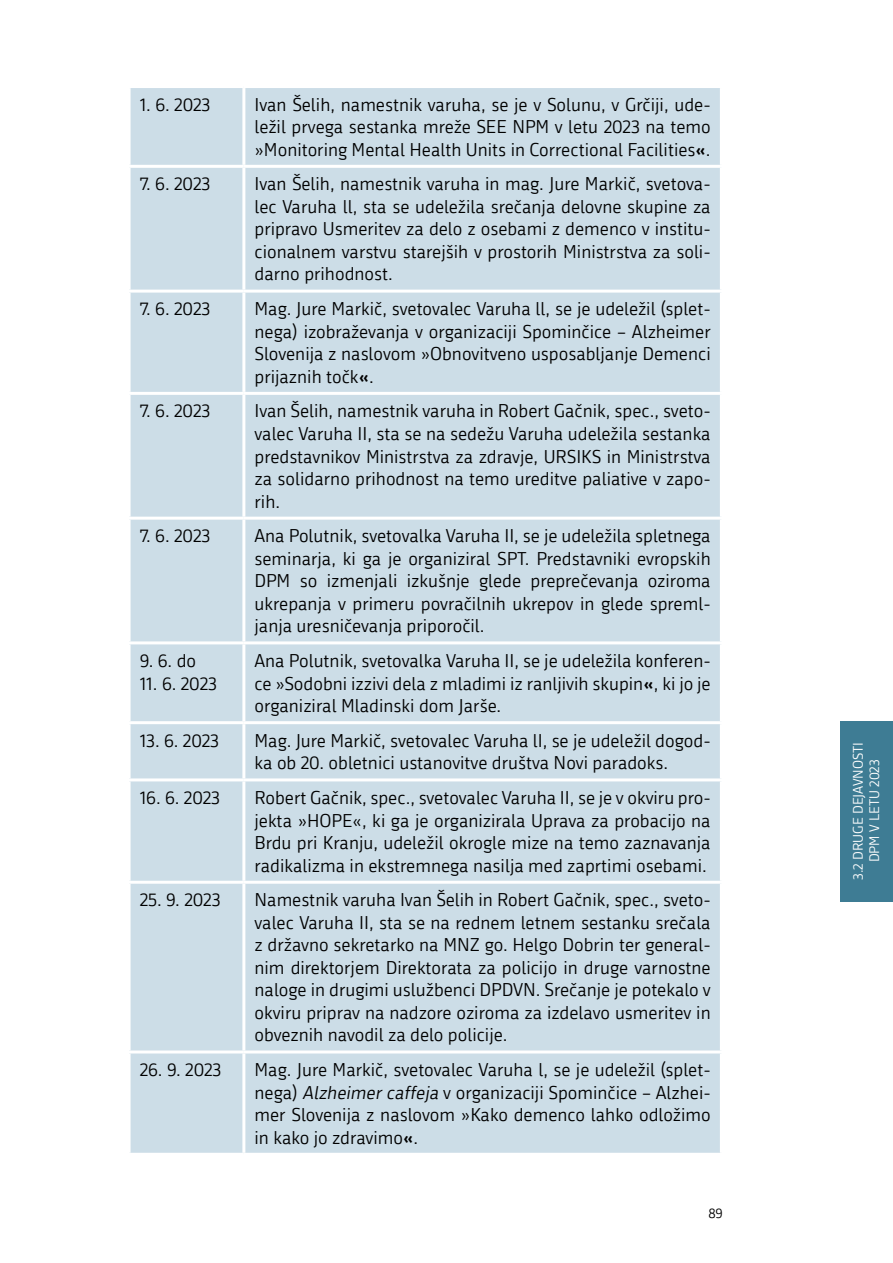
<style>
.page{position:relative;width:893px;height:1263px;background:#fff}
.page>*{position:absolute;margin:0;border:0;box-sizing:border-box;transform-origin:0 0}
.t1{font:18px/22.5px "Republika";color:#000;text-align:justify}
.t2{font:13.5px/16.5px "Republika";color:#fff;text-align:center}
.t3{font:13.5px "Republika";color:#000}
.s1{font-weight:700}
.s2{font-style:italic}
</style>
<div class="page">
<div style="left:131px;top:88px;width:111px;height:1065px;background:#ccdde7"></div>
<div style="left:245px;top:88px;width:475px;height:1065px;background:#ccdde7"></div>
<hr style="left:128px;top:165px;width:116px;height:3px;background:#fff">
<hr style="left:128px;top:290px;width:116px;height:3px;background:#fff">
<hr style="left:128px;top:392px;width:116px;height:3px;background:#fff">
<hr style="left:128px;top:517px;width:116px;height:3px;background:#fff">
<hr style="left:128px;top:641px;width:116px;height:3px;background:#fff">
<hr style="left:128px;top:721px;width:116px;height:3px;background:#fff">
<hr style="left:128px;top:778px;width:116px;height:3px;background:#fff">
<hr style="left:128px;top:881px;width:116px;height:3px;background:#fff">
<hr style="left:128px;top:1050px;width:116px;height:3px;background:#fff">
<hr style="left:244px;top:165px;width:479px;height:3px;background:#fff">
<hr style="left:244px;top:290px;width:479px;height:3px;background:#fff">
<hr style="left:244px;top:392px;width:479px;height:3px;background:#fff">
<hr style="left:244px;top:517px;width:479px;height:3px;background:#fff">
<hr style="left:244px;top:641px;width:479px;height:3px;background:#fff">
<hr style="left:244px;top:721px;width:479px;height:3px;background:#fff">
<hr style="left:244px;top:778px;width:479px;height:3px;background:#fff">
<hr style="left:244px;top:881px;width:479px;height:3px;background:#fff">
<hr style="left:244px;top:1050px;width:479px;height:3px;background:#fff">
<div style="left:840px;top:721px;width:53px;height:180px;background:#3e7c94"></div>
<p class="t1" style="left:140px;top:92px;width:72px">1. 6. 2023</p>
<p class="t1" style="left:255px;top:92px;width:458px">Ivan Šelih, namestnik varuha, se je v Solunu, v Grčiji, ude&shy;ležil prvega sestanka mreže SEE NPM v letu 2023 na temo »Monitoring Mental Health Units in Correctional Facilities<span class="s1">«</span>.</p>
<p class="t1" style="left:140px;top:172px;width:72px">7. 6. 2023</p>
<p class="t1" style="left:255px;top:172px;width:458px">Ivan Šelih, namestnik varuha in mag. Jure Markič, svetova&shy;lec Varuha ll, sta se udeležila srečanja delovne skupine za pripravo Usmeritev za delo z osebami z demenco v institu&shy;cionalnem varstvu starejših v prostorih Ministrstva za soli&shy;darno prihodnost.</p>
<p class="t1" style="left:140px;top:297px;width:72px">7. 6. 2023</p>
<p class="t1" style="left:255px;top:297px;width:458px">Mag. Jure Markič, svetovalec Varuha ll, se je udeležil (splet&shy;nega) izobraževanja v organizaciji Spominčice – Alzheimer Slovenija z naslovom »Obnovitveno usposabljanje Demenci prijaznih točk<span class="s1">«</span>.</p>
<p class="t1" style="left:140px;top:399px;width:72px">7. 6. 2023</p>
<p class="t1" style="left:255px;top:399px;width:458px">Ivan Šelih, namestnik varuha in Robert Gačnik, spec., sveto&shy;valec Varuha II, sta se na sedežu Varuha udeležila sestanka predstavnikov Ministrstva za zdravje, URSIKS in Ministrstva za solidarno prihodnost na temo ureditve paliative v zapo&shy;rih.</p>
<p class="t1" style="left:140px;top:524px;width:72px">7. 6. 2023</p>
<p class="t1" style="left:255px;top:524px;width:458px">Ana Polutnik, svetovalka Varuha II, se je udeležila spletnega seminarja, ki ga je organiziral SPT. Predstavniki evropskih DPM so izmenjali izkušnje glede preprečevanja oziroma ukrepanja v primeru povračilnih ukrepov in glede spreml&shy;janja uresničevanja priporočil.</p>
<p class="t1" style="left:140px;top:648px;width:58px">9. 6. do</p>
<p class="t1" style="left:140px;top:671px;width:79px">11. 6. 2023</p>
<p class="t1" style="left:255px;top:648px;width:458px">Ana Polutnik, svetovalka Varuha II, se je udeležila konferen&shy;ce »Sodobni izzivi dela z mladimi iz ranljivih skupin<span class="s1">«</span>, ki jo je organiziral Mladinski dom Jarše.</p>
<p class="t1" style="left:140px;top:728px;width:81px">13. 6. 2023</p>
<p class="t1" style="left:255px;top:728px;width:458px">Mag. Jure Markič, svetovalec Varuha lI, se je udeležil dogod&shy;ka ob 20. obletnici ustanovitve društva Novi paradoks.</p>
<p class="t1" style="left:140px;top:785px;width:82px">16. 6. 2023</p>
<p class="t1" style="left:255px;top:785px;width:458px">Robert Gačnik, spec., svetovalec Varuha II, se je v okviru pro&shy;jekta »HOPE«, ki ga je organizirala Uprava za probacijo na Brdu pri Kranju, udeležil okrogle mize na temo zaznavanja radikalizma in ekstremnega nasilja med zaprtimi osebami.</p>
<p class="t1" style="left:140px;top:888px;width:82px">25. 9. 2023</p>
<p class="t1" style="left:255px;top:888px;width:458px">Namestnik varuha Ivan Šelih in Robert Gačnik, spec., sveto&shy;valec Varuha II, sta se na rednem letnem sestanku srečala z državno sekretarko na MNZ go. Helgo Dobrin ter general&shy;nim direktorjem Direktorata za policijo in druge varnostne naloge in drugimi uslužbenci DPDVN. Srečanje je potekalo v okviru priprav na nadzore oziroma za izdelavo usmeritev in obveznih navodil za delo policije.</p>
<p class="t1" style="left:140px;top:1057px;width:83px">26. 9. 2023</p>
<p class="t1" style="left:255px;top:1057px;width:458px">Mag. Jure Markič, svetovalec Varuha l, se je udeležil (splet&shy;nega) <span class="s2">Alzheimercaffeja</span> v organizaciji Spominčice – Alzhei&shy;mer Slovenija z naslovom »Kako demenco lahko odložimo in kako jo zdravimo<span class="s1">«</span>.</p>
<p class="t3" style="left:709px;top:1203px;width:16px">89</p>
<p class="t2" style="left:849px;top:880px;width:139px;rotate:-90deg">3.2 DRUGE DEJAVNOSTI<br>DPM V LETU 2023</p>
</div>
